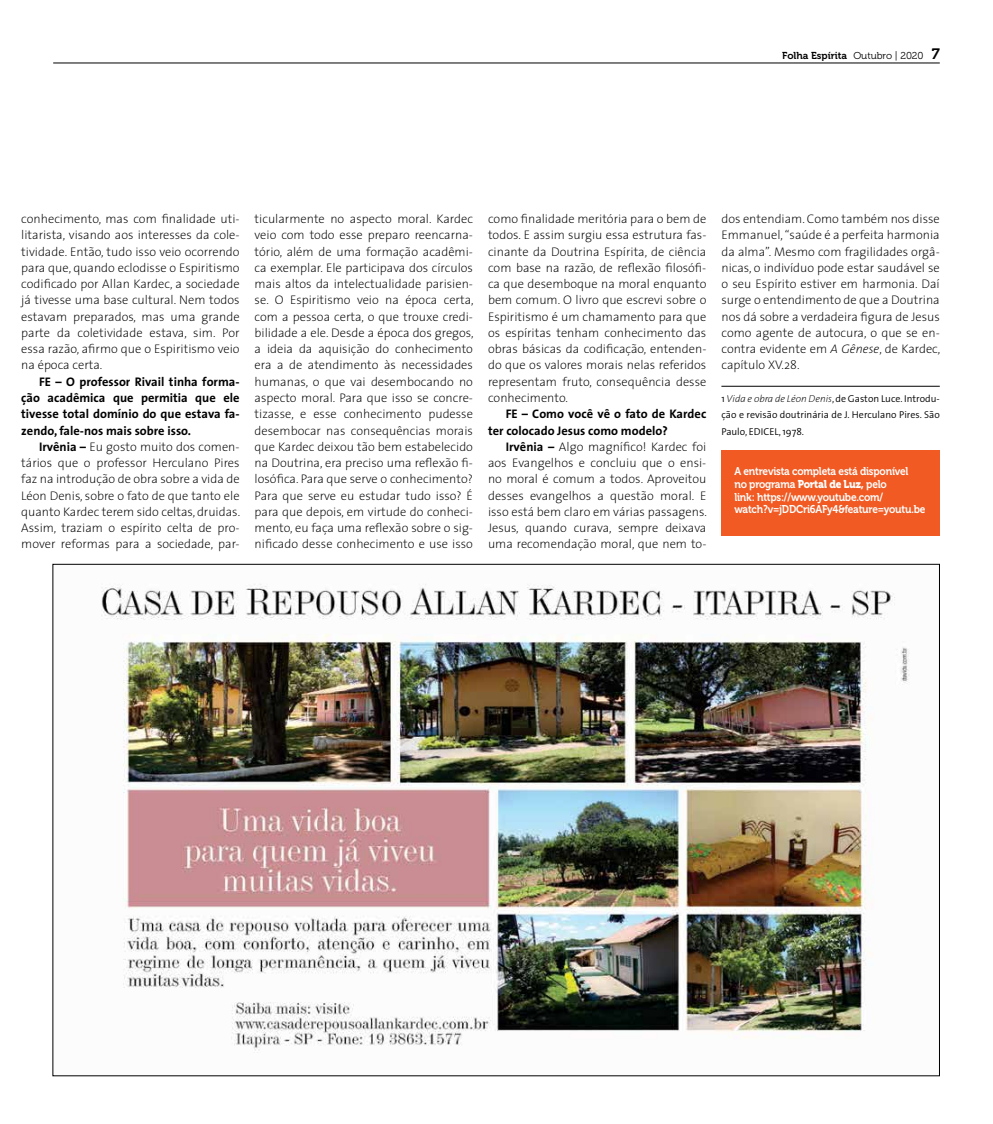
<style>
.page{position:relative;width:993px;height:1124px;background:#fff}
.page>*{position:absolute;margin:0;border:0;box-sizing:border-box;transform-origin:0 0}
.t1{font:200 12.5px/16.2px "The Sans 2";color:#000;text-align:justify}
.t2{font:12.5px "The Sans 7 Bold Plain";color:#000}
.t3{font:11.25px/12.5px "Museo 700";letter-spacing:-.02em;color:#fff;scale:.9 1}
.t4{font:300 10px/16.2px "The Sans 4";color:#000;text-align:justify}
.t5{font:10px "Museo 700";color:#000}
.s1{font-family:"Museo 300"}
.s2{font-size:15px}
.s3{font-family:"The Sans 7 Bold Plain";font-weight:400}
.s4{font-style:italic}
.s5{font-family:"The Sans 2";font-weight:200;font-style:italic}
.s6{font-family:"Museo 900"}
</style>
<div class="page">
<hr style="left:53px;top:63px;width:886px;height:1px;background:#000">
<div style="left:721px;top:450px;width:218px;height:85px;background:#f15a22"></div>
<img style="left:101px;top:584px;width:809px;height:469px">
<hr style="left:721px;top:386px;width:218px;height:1px;background:#000">
<p class="t5" style="left:781px;top:50px;width:159px">Folha Espírita <span class="s1">Outubro | 2020</span> <span class="s2">7</span></p>
<p class="t1" style="left:21px;top:210px;width:220px">conhecimento, mas com finalidade uti-</p>
<p class="t1" style="left:21px;top:226px;width:220px">litarista, visando aos interesses da cole-</p>
<p class="t1" style="left:21px;top:243px;width:220px">tividade. Então, tudo isso veio ocorrendo</p>
<p class="t1" style="left:21px;top:259px;width:220px">para que, quando eclodisse o Espiritismo</p>
<p class="t1" style="left:21px;top:275px;width:220px">codificado por Allan Kardec, a sociedade</p>
<p class="t1" style="left:21px;top:291px;width:220px">já tivesse uma base cultural. Nem todos</p>
<p class="t1" style="left:21px;top:308px;width:220px">estavam preparados, mas uma grande</p>
<p class="t1" style="left:21px;top:324px;width:220px">parte da coletividade estava, sim. Por</p>
<p class="t1" style="left:21px;top:340px;width:220px">essa razão, afirmo que o Espiritismo veio</p>
<p class="t1" style="left:21px;top:356px;width:83px">na época certa.</p>
<p class="t2" style="left:39px;top:371px;width:202px">FE – O professor Rivail tinha forma-</p>
<p class="t2" style="left:21px;top:387px;width:220px">ção acadêmica que permitia que ele</p>
<p class="t2" style="left:21px;top:403px;width:220px">tivesse total domínio do que estava fa-</p>
<p class="t2" style="left:21px;top:420px;width:171px">zendo, fale-nos mais sobre isso.</p>
<p class="t1" style="left:39px;top:438px;width:202px"><span class="s3">Irvênia –</span> Eu gosto muito dos comen-</p>
<p class="t1" style="left:21px;top:454px;width:220px">tários que o professor Herculano Pires</p>
<p class="t1" style="left:21px;top:470px;width:220px">faz na introdução de obra sobre a vida de</p>
<p class="t1" style="left:21px;top:486px;width:220px">Léon Denis, sobre o fato de que tanto ele</p>
<p class="t1" style="left:21px;top:503px;width:220px">quanto Kardec terem sido celtas, druidas.</p>
<p class="t1" style="left:21px;top:519px;width:220px">Assim, traziam o espírito celta de pro-</p>
<p class="t1" style="left:21px;top:535px;width:220px">mover reformas para a sociedade, par-</p>
<p class="t1" style="left:254px;top:210px;width:220px">ticularmente no aspecto moral. Kardec veio com todo esse preparo reencarna&shy;tório, além de uma formação acadêmi&shy;ca exemplar. Ele participava dos círculos mais altos da intelectualidade parisien&shy;se. O Espiritismo veio na época certa, com a pessoa certa, o que trouxe credi&shy;bilidade a ele. Desde a época dos gregos, a ideia da aquisição do conhecimento era a de atendimento às necessidades humanas, o que vai desembocando no aspecto moral. Para que isso se concre&shy;tizasse, e esse conhecimento pudesse desembocar nas consequências morais que Kardec deixou tão bem estabelecido na Doutrina, era preciso uma reflexão fi&shy;losófica. Para que serve o conhecimento?<br>Para que serve eu estudar tudo isso? É para que depois, em virtude do conheci&shy;mento, eu faça uma reflexão sobre o sig&shy;nificado desse conhecimento e use isso</p>
<p class="t1" style="left:488px;top:210px;width:220px">como finalidade meritória para o bem de</p>
<p class="t1" style="left:488px;top:226px;width:220px">todos. E assim surgiu essa estrutura fas-</p>
<p class="t1" style="left:488px;top:243px;width:220px">cinante da Doutrina Espírita, de ciência</p>
<p class="t1" style="left:488px;top:259px;width:220px">com base na razão, de reflexão filosófi-</p>
<p class="t1" style="left:488px;top:275px;width:220px">ca que desemboque na moral enquanto</p>
<p class="t1" style="left:488px;top:291px;width:220px">bem comum. O livro que escrevi sobre o</p>
<p class="t1" style="left:488px;top:308px;width:220px">Espiritismo é um chamamento para que</p>
<p class="t1" style="left:488px;top:324px;width:220px">os espíritas tenham conhecimento das</p>
<p class="t1" style="left:488px;top:340px;width:220px">obras básicas da codificação, entenden-</p>
<p class="t1" style="left:488px;top:356px;width:220px">do que os valores morais nelas referidos</p>
<p class="t1" style="left:488px;top:373px;width:220px">representam fruto, consequência desse</p>
<p class="t1" style="left:488px;top:389px;width:81px">conhecimento.</p>
<p class="t2" style="left:505px;top:403px;width:202px">FE – Como você vê o fato de Kardec</p>
<p class="t2" style="left:488px;top:420px;width:181px">ter colocado Jesus como modelo?</p>
<p class="t1" style="left:505px;top:438px;width:202px"><span class="s3">Irvênia –</span> Algo magnífico! Kardec foi</p>
<p class="t1" style="left:488px;top:454px;width:220px">aos Evangelhos e concluiu que o ensi-</p>
<p class="t1" style="left:488px;top:470px;width:220px">no moral é comum a todos. Aproveitou</p>
<p class="t1" style="left:488px;top:486px;width:220px">desses evangelhos a questão moral. E</p>
<p class="t1" style="left:488px;top:503px;width:220px">isso está bem claro em várias passagens.</p>
<p class="t1" style="left:488px;top:519px;width:220px">Jesus, quando curava, sempre deixava</p>
<p class="t1" style="left:488px;top:535px;width:220px">uma recomendação moral, que nem to-</p>
<p class="t1" style="left:721px;top:210px;width:220px">dos entendiam. Como também nos disse Emmanuel, “saúde é a perfeita harmonia da alma”. Mesmo com fragilidades orgâ&shy;nicas, o indivíduo pode estar saudável se o seu Espírito estiver em harmonia. Daí surge o entendimento de que a Doutrina nos dá sobre a verdadeira figura de Jesus como agente de autocura, o que se en&shy;contra evidente em <span class="s4">A Gênese</span>, de Kardec, capítulo XV.28.</p>
<p class="t4" style="left:721px;top:390px;width:220px">1 <span class="s5">Vida e obra de Léon Denis</span>, de Gaston Luce. Introdu&shy;ção e revisão doutrinária de J. Herculano Pires. São Paulo, EDICEL, 1978.</p>
<p class="t3" style="left:734px;top:465px;width:214px">A entrevista completa está disponível<br>no programa <span class="s6">Portal de Luz,</span> pelo<br>link: https://www.youtube.com/ watch?v=jDDCri6AFy4&amp;feature=youtu.be</p>
</div>
